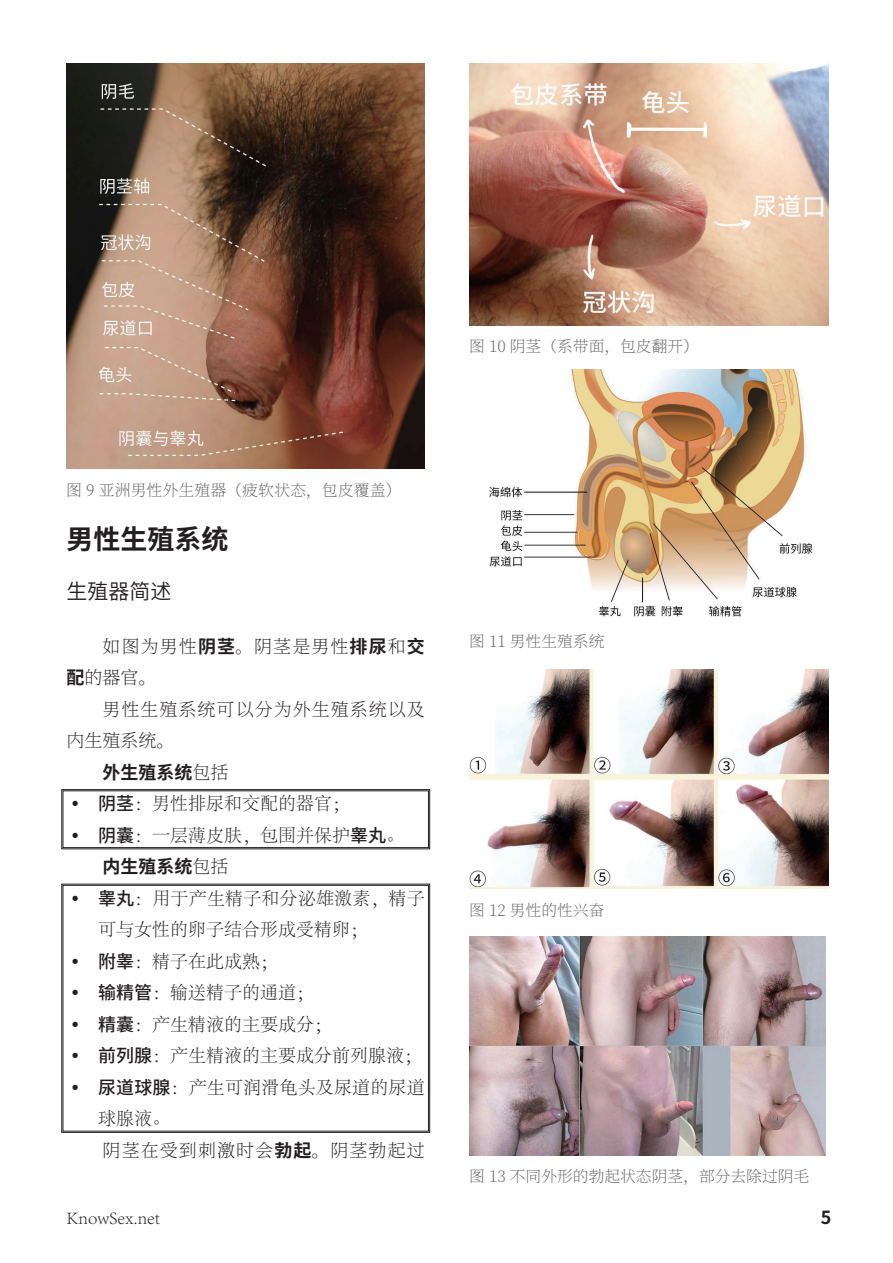
<style>
.page{position:relative;width:893px;height:1263px;background:#fff}
.page>*{position:absolute;margin:0;border:0;box-sizing:border-box;transform-origin:0 0}
.t1{font:700 27px "Source Han Sans SC";color:#231f20}
.t2{font:21px "Source Han Sans SC";color:#231f20}
.t3{font:300 18px/31.5px "Adobe Song Std";color:#231f20}
.t4{font:200 18px/31.5px "Source Han Serif SC";letter-spacing:.055em;color:#231f20}
.t5{font:700 18px "Source Han Sans SC";color:#231f20}
.t6{font:200 15.9px "Source Han Serif SC";color:#656568}
.t7{font:200 15.75px "Source Han Serif SC";color:#656568}
.s1{font-family:"Source Han Sans SC";font-weight:700}
.s2{font-family:"Source Han Serif SC";font-weight:200}
.s3{font-family:"Source Han Sans SC";font-weight:500}
</style>
<div class="page">
<svg style="left:61px;top:884px;width:369px;height:248px"></svg>
<div style="left:63px;top:885px;width:366px;height:246px;border:1px solid #231f20"></div>
<img style="left:66px;top:64px;width:359px;height:404px">
<img style="left:469px;top:64px;width:359px;height:261px">
<img style="left:489px;top:369px;width:324px;height:248px">
<img style="left:469px;top:669px;width:359px;height:219px">
<img style="left:469px;top:936px;width:356px;height:219px">
<svg style="left:61px;top:789px;width:369px;height:60px"></svg>
<svg style="left:73px;top:895px;width:5px;height:6px"></svg>
<svg style="left:73px;top:958px;width:5px;height:6px"></svg>
<svg style="left:73px;top:990px;width:5px;height:5px"></svg>
<svg style="left:73px;top:1021px;width:5px;height:6px"></svg>
<svg style="left:73px;top:1053px;width:5px;height:5px"></svg>
<svg style="left:73px;top:1084px;width:5px;height:6px"></svg>
<p class="t7" style="left:469px;top:338px;width:231px">图 10 阴茎（系带面，包皮翻开）</p>
<p class="t6" style="left:66px;top:481px;width:337px">图 9 亚洲男性外生殖器（疲软状态，包皮覆盖）</p>
<h1 class="t1" style="left:67px;top:524px;width:163px">男性生殖系统</h1>
<p class="t2" style="left:67px;top:580px;width:106px">生殖器简述</p>
<p class="t4" style="left:67px;top:631px;width:360px;text-indent:36px">如图为男性<span class="s1">阴茎</span>。阴茎是男性<span class="s1">排尿</span>和<span class="s1">交配</span>的器官。</p>
<p class="t4" style="left:67px;top:694px;width:360px;text-indent:36px">男性生殖系统可以分为外生殖系统以及内生殖系统。</p>
<p class="t5" style="left:103px;top:762px;width:127px">外生殖系统<span class="s2">包括</span></p>
<p class="t3" style="left:98px;top:789px;width:307px"><span class="s3">阴茎</span>：男性排尿和交配的器官；<br><span class="s3">阴囊</span>：一层薄皮肤，包围并保护<span class="s3">睾丸</span>。</p>
<p class="t5" style="left:103px;top:856px;width:127px">内生殖系统<span class="s2">包括</span></p>
<p class="t3" style="left:98px;top:883px;width:328px"><span class="s3">睾丸</span>：用于产生精子和分泌雄激素，精子可与女性的卵子结合形成受精卵；<br><span class="s3">附睾</span>：精子在此成熟；<br><span class="s3">输精管</span>：输送精子的通道；<br><span class="s3">精囊</span>：产生精液的主要成分；<br><span class="s3">前列腺</span>：产生精液的主要成分前列腺液；<span class="s3">尿道球腺</span>：产生可润滑龟头及尿道的尿道球腺液。</p>
<p class="t4" style="left:103px;top:1135px;width:324px">阴茎在受到刺激时会<span class="s1">勃起</span>。阴茎勃起过</p>
<p class="t7" style="left:469px;top:632px;width:137px">图 11 男性生殖系统</p>
<p class="t7" style="left:469px;top:901px;width:137px">图 12 男性的性兴奋</p>
<p class="t7" style="left:469px;top:1168px;width:342px">图 13 不同外形的勃起状态阴茎，部分去除过阴毛</p>
<p class="t3" style="left:67px;top:1202px;width:95px">KnowSex.net</p>
<p class="t5" style="left:821px;top:1207px;width:12px">5</p>
</div>
